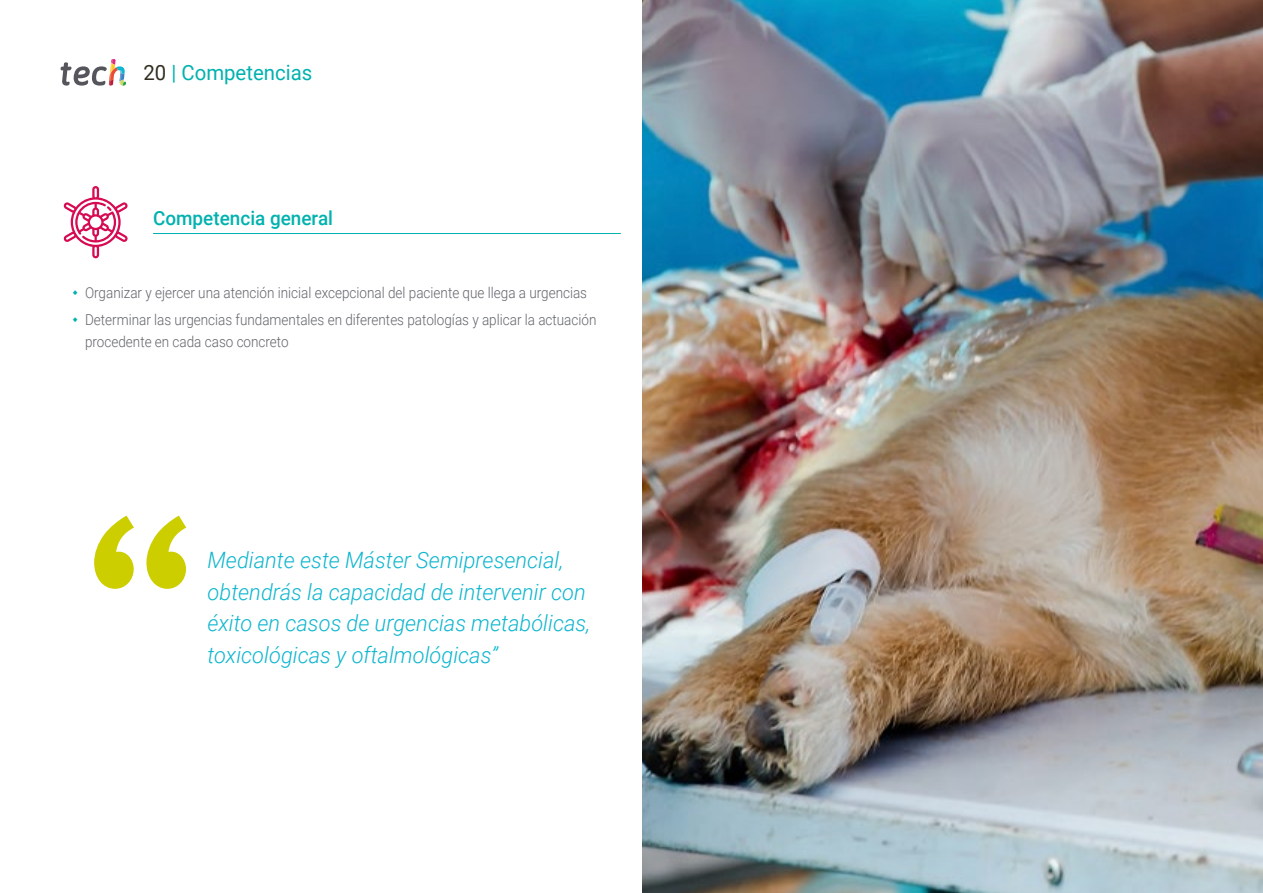
<style>
.page{position:relative;width:1263px;height:893px;background:#fff}
.page>*{position:absolute;margin:0;border:0;box-sizing:border-box;transform-origin:0 0}
.t1{font:italic 300 22.5px/31.5px "Roboto";color:#0fb6cf}
.t2{font:21px "Roboto";color:#00b2af}
.t3{font:500 19.5px "Roboto";color:#00b2af}
.t4{font:300 15px/26.7px "Roboto";color:#61646a;scale:.9 1}
.s1{color:#312e20}
</style>
<div class="page">
<hr style="left:153px;top:233px;width:468px;height:1px;background:#00b2af">
<svg style="left:63px;top:186px;width:65px;height:72px"></svg>
<svg style="left:61px;top:59px;width:65px;height:27px"></svg>
<img style="left:642px;top:0;width:621px;height:893px">
<svg style="left:94px;top:516px;width:92px;height:73px"></svg>
<h2 class="t2" style="left:144px;top:57px;width:170px"><span class="s1">20</span> | Competencias</h2>
<h3 class="t3" style="left:153px;top:205px;width:181px">Competencia general</h3>
<p class="t4" style="left:85px;top:279px;width:570px">Organizar y ejercer una atención inicial excepcional del paciente que llega a urgencias<br>Determinar las urgencias fundamentales en diferentes patologías y aplicar la actuación</p>
<p class="t4" style="left:85px;top:328px;width:228px">procedente en cada caso concreto</p>
<h1 class="t1" style="left:208px;top:543px;width:384px">Mediante este Máster Semipresencial, obtendrás la capacidad de intervenir con éxito en casos de urgencias metabólicas, toxicológicas y oftalmológicas”</h1>
</div>
